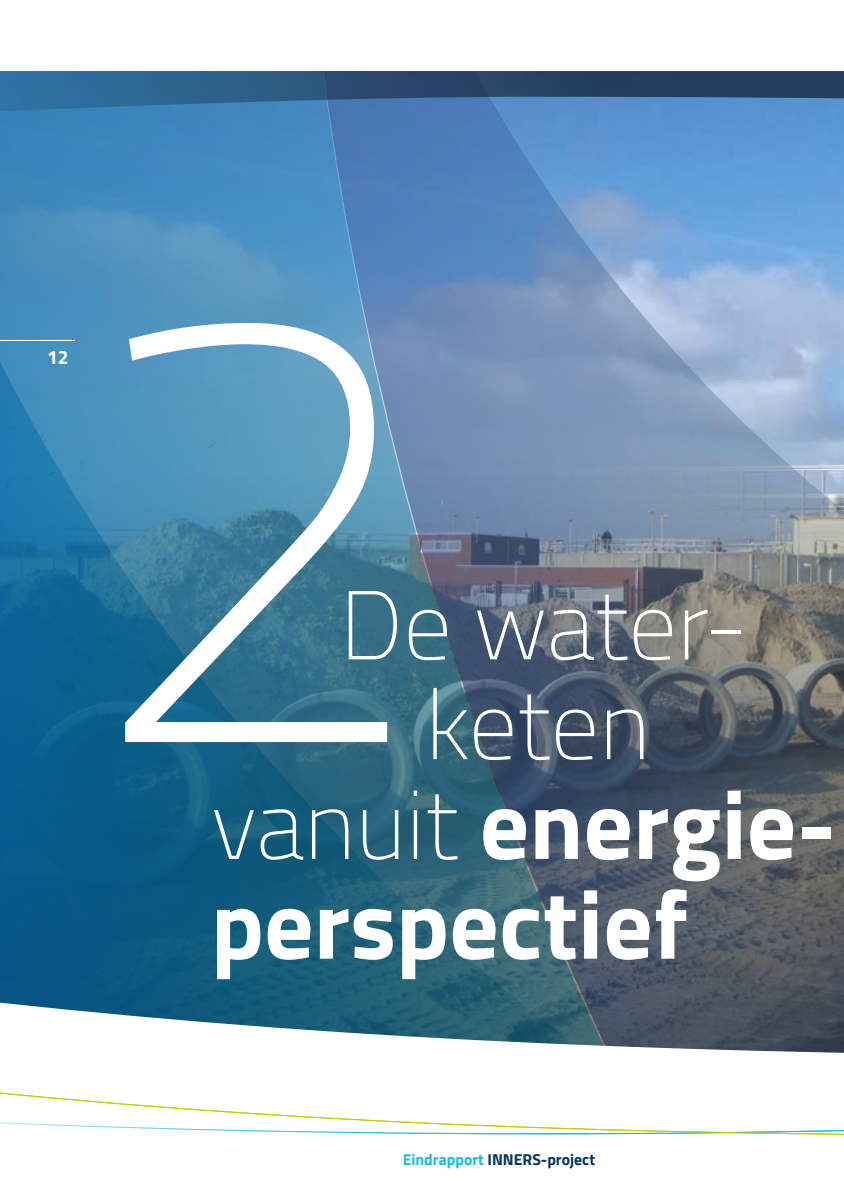
<style>
.page{position:relative;width:844px;height:1191px;background:#fff}
.page>*{position:absolute;margin:0;border:0;box-sizing:border-box;transform-origin:0 0}
.t1{font:100 626.32px "Titillium Web";color:#fff}
.t2{font:700 97.48px "Titillium Web";color:#fff}
.t3{font:100 97.48px "Titillium Web";color:#fff}
.t4{font:700 19.25px "Titillium Web";color:#fff}
.t5{font:700 15.75px "Titillium Web";color:#00365f}
.s1{font-weight:100}
.s2{color:#1dbadf}
</style>
<div class="page">
<img style="left:0;top:139px;width:843px;height:852px">
<svg style="left:0;top:991px;width:843px;height:62px"></svg>
<svg style="left:0;top:71px;width:843px;height:68px;background:#3d70a2"></svg>
<svg style="left:0;top:1092px;width:843px;height:43px"></svg>
<hr style="left:0;top:340px;width:75px;height:1px;background:#fff">
<p class="t4" style="left:47px;top:342px;width:23px">12</p>
<h1 class="t1" style="left:80px;top:77px;width:352px">2</h1>
<p class="t3" style="left:340px;top:556px;width:409px">De water-</p>
<p class="t3" style="left:425px;top:655px;width:226px">keten</p>
<p class="t2" style="left:211px;top:750px;width:626px"><span class="s1">vanuit</span> energie-</p>
<p class="t2" style="left:211px;top:850px;width:478px">perspectief</p>
<p class="t5" style="left:402px;top:1147px;width:194px"><span class="s2">Eindrapport</span> INNERS-project</p>
</div>
